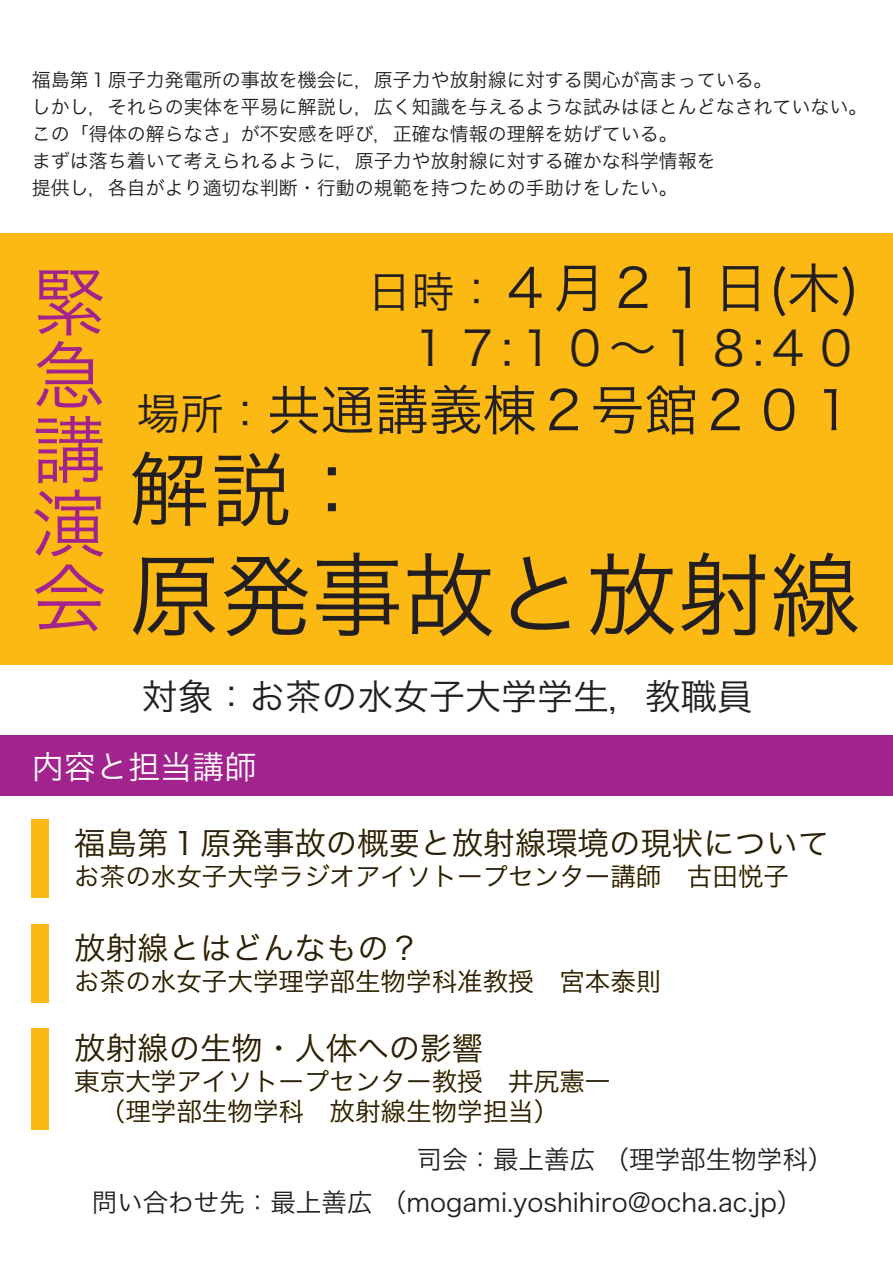
<style>
.page{position:relative;width:893px;height:1263px;background:#fff}
.page>*{position:absolute;margin:0;border:0;box-sizing:border-box;transform-origin:0 0}
.t1{font:91.5px "Hira Kaku Pro W3";color:#231f20}
.t2{font:81.45px "Hira Kaku Pro W3";color:#231f20}
.t3{font:74.1px/74.1px "Hira Kaku Pro W3";color:#a2238e;text-align:justify}
.t4{font:54px "Hira Kaku Pro W3";color:#231f20}
.t5{font:48px "Hira Kaku Pro W3";color:#231f20}
.t6{font:36px "Hira Kaku Pro W3";color:#231f20}
.t7{font:32.1px "Hira Kaku Pro W3";color:#fff}
.t8{font:31.5px "Hira Kaku Pro W3";color:#231f20}
.t9{font:25.5px/30.8px "Hira Kaku Pro W3";color:#231f20}
.t10{font:19.05px/27px "Hira Kaku Pro W3";color:#231f20}
.s1{font-size:43.5px}
</style>
<div class="page">
<div style="left:0;top:233px;width:893px;height:432px;background:#fcb914"></div>
<div style="left:0;top:735px;width:893px;height:61px;background:#a2238e"></div>
<div style="left:32px;top:819px;width:17px;height:79px;background:#fcb914"></div>
<div style="left:32px;top:924px;width:17px;height:79px;background:#fcb914"></div>
<div style="left:32px;top:1028px;width:17px;height:101px;background:#fcb914"></div>
<p class="t10" style="left:32px;top:65px;width:837px">福島第１原子力発電所の事故を機会に，原子力や放射線に対する関心が高まっている。<br>しかし，それらの実体を平易に解説し，広く知識を与えるような試みはほとんどなされていない。この「得体の解らなさ」が不安感を呼び，正確な情報の理解を妨げている。<br>まずは落ち着いて考えられるように，原子力や放射線に対する確かな科学情報を<br>提供し，各自がより適切な判断・行動の規範を持つための手助けをしたい。</p>
<h3 class="t3" style="left:32px;top:259px;width:76px">緊急講演会</h3>
<h3 class="t4" style="left:368px;top:240px;width:494px"><span class="s1">日時：</span>４月２１日(木)</h3>
<h3 class="t5" style="left:406px;top:305px;width:456px">１７:１０～１８:４０</h3>
<h3 class="t4" style="left:137px;top:362px;width:725px"><span class="s1">場所：</span>共通講義棟２号館２０１</h3>
<h2 class="t2" style="left:129px;top:417px;width:245px">解説：</h2>
<h1 class="t1" style="left:129px;top:514px;width:733px">原発事故と放射線</h1>
<h3 class="t6" style="left:142px;top:664px;width:613px">対象：お茶の水女子大学学生，教職員</h3>
<h3 class="t7" style="left:32px;top:739px;width:226px">内容と担当講師</h3>
<h3 class="t8" style="left:74px;top:815px;width:756px">福島第１原発事故の概要と放射線環境の現状について</h3>
<h3 class="t9" style="left:74px;top:859px;width:716px">お茶の水女子大学ラジオアイソトープセンター講師 古田悦子</h3>
<h3 class="t8" style="left:74px;top:920px;width:347px">放射線とはどんなもの？</h3>
<h3 class="t9" style="left:74px;top:964px;width:589px">お茶の水女子大学理学部生物学科准教授 宮本泰則</h3>
<h3 class="t8" style="left:74px;top:1020px;width:410px">放射線の生物・人体への影響</h3>
<h3 class="t9" style="left:100px;top:1064px;width:512px;text-indent:-26px">東京大学アイソトープセンター教授 井尻憲一（理学部生物学科 放射線生物学担当）</h3>
<h3 class="t9" style="left:92px;top:1136px;width:743px;line-height:42.8px;text-indent:325px">司会：最上善広（理学部生物学科）問い合わせ先：最上善広（mogami.yoshihiro@ocha.ac.jp）</h3>
</div>
